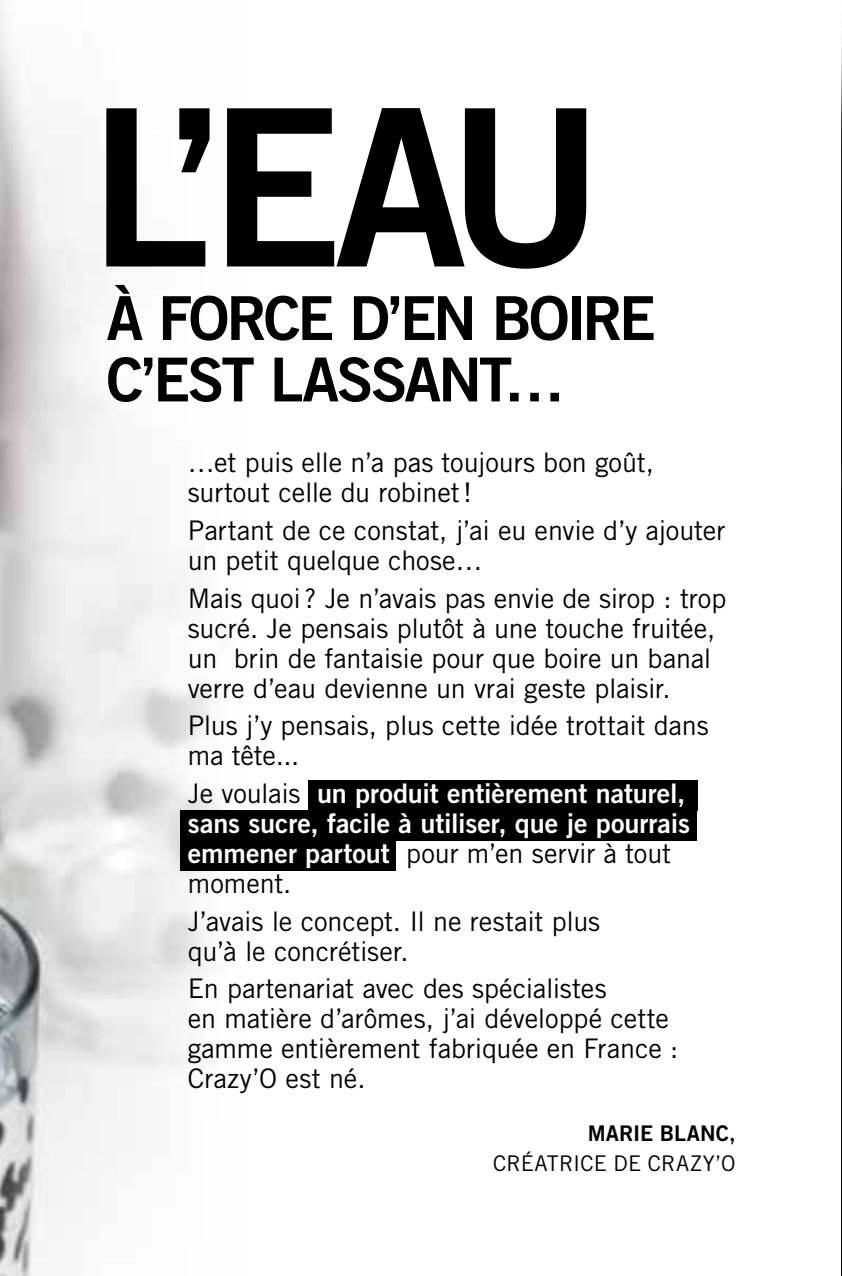
<style>
.page{position:relative;width:842px;height:1276px;background:#fff}
.page>*{position:absolute;margin:0;border:0;box-sizing:border-box;transform-origin:0 0}
.t1{font:219px "Trade Gothic Bold Two";color:#000}
.t2{font:60.6px/61.5px "Trade Gothic Bold Two";letter-spacing:-.05em;color:#000}
.t3{font:27px/30px "Trade Gothic";letter-spacing:-.005em;color:#000}
.t4{font:27px/30px "Trade Gothic Bold Two";letter-spacing:-.005em;color:#fff}
.t5{font:21.6px "Trade Gothic";letter-spacing:.015em;color:#000}
.t6{font:21.6px "Trade Gothic Bold Two";letter-spacing:.005em;color:#000}
.s1{font-family:"Trade Gothic";color:#000}
.s2{font-family:"Trade Gothic Bold Two";color:#fff}
</style>
<div class="page">
<img style="left:0;top:0;width:242px;height:1276px">
<div style="left:180px;top:810px;width:517px;height:30px;background:#000"></div>
<div style="left:308px;top:780px;width:389px;height:30px;background:#000"></div>
<div style="left:180px;top:840px;width:216px;height:30px;background:#000"></div>
<img style="left:841px;top:30px;width:1px;height:1246px">
<h1 class="t1" style="left:89px;top:52px;width:517px">L’eau</h1>
<h2 class="t2" style="left:106px;top:286px;width:551px">à force d’en boire c’est lassant…</h2>
<p class="t3" style="left:188px;top:447px;width:468px">…et puis elle n’a pas toujours bon goût, surtout celle du robinet!</p>
<p class="t3" style="left:188px;top:515px;width:539px">Partant de ce constat, j’ai eu envie d’y ajouter un petit quelque chose…</p>
<p class="t3" style="left:188px;top:582px;width:540px">Mais quoi ? Je n’avais pas envie de sirop : trop sucré. Je pensais plutôt à une touche fruitée, un brin de fantaisie pour que boire un banal verre d’eau devienne un vrai geste plaisir.</p>
<p class="t3" style="left:188px;top:710px;width:522px">Plus j’y pensais, plus cette idée trottait dans ma tête...</p>
<p class="t4" style="left:188px;top:778px;width:504px"><span class="s1">Je voulais</span> un produit entièrement naturel, sans sucre, facile à utiliser, que je pourrais</p>
<p class="t3" style="left:188px;top:838px;width:485px"><span class="s2">emmener partout</span> pour m’en servir à tout moment.</p>
<p class="t3" style="left:188px;top:905px;width:414px">J’avais le concept. Il ne restait plus qu’à le concrétiser.</p>
<p class="t3" style="left:188px;top:973px;width:492px">En partenariat avec des spécialistes<br>en matière d’arômes, j’ai développé cette gamme entièrement fabriquée en France :<br>Crazy’O est né.</p>
<p class="t6" style="left:588px;top:1120px;width:149px">Marie Blanc,</p>
<p class="t5" style="left:493px;top:1150px;width:79px">Cr éatrice</p>
<p class="t5" style="left:613px;top:1150px;width:124px">de Crazy’O</p>
</div>
